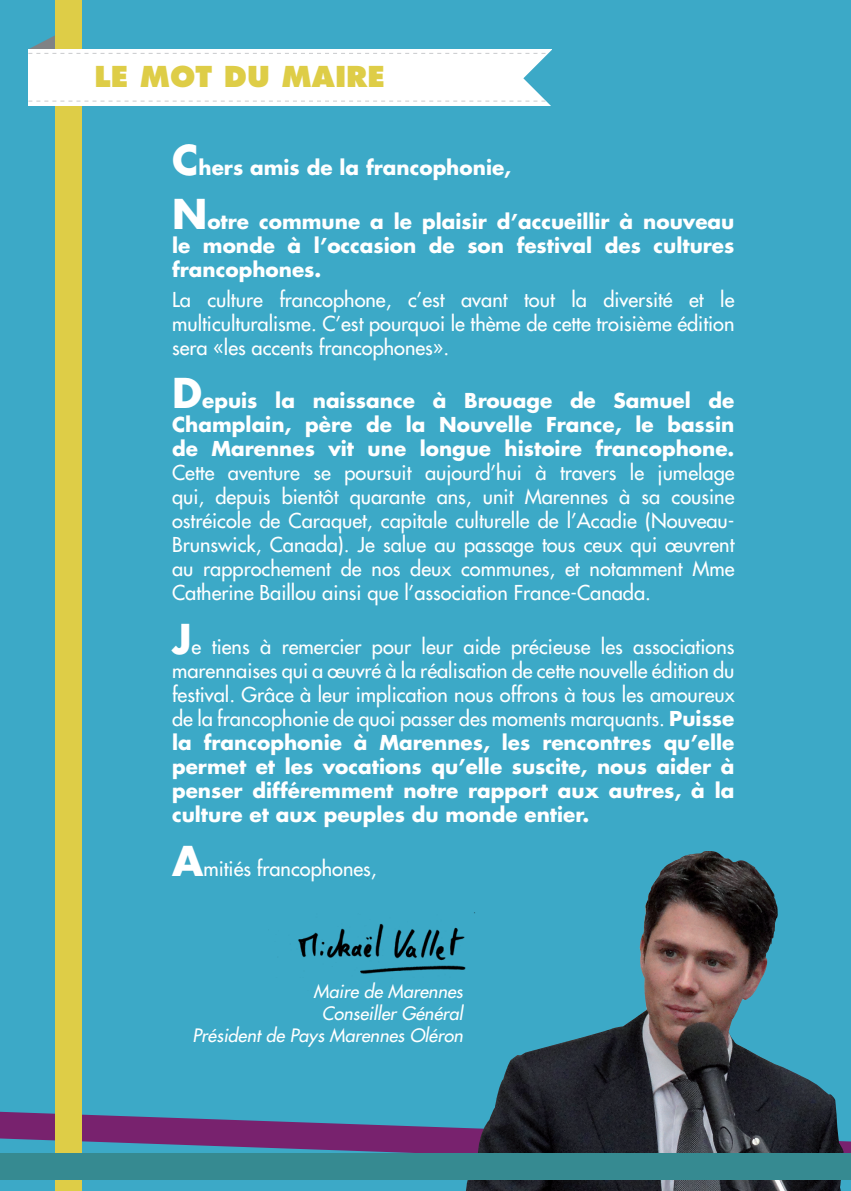
<style>
.page{position:relative;width:851px;height:1191px;background:#fff}
.page>*{position:absolute;margin:0;border:0;box-sizing:border-box;transform-origin:0 0}
.t1{font:800 28px "Futura";color:#decd47}
.t2{font:20px/24px "Futura";color:#fff;text-align:justify}
.t3{font:700 20px/24px "Futura";color:#fff;text-align:justify}
.t4{font:italic 18px/21.6px "Futura";color:#fff;text-align:right}
.s1{font-size:40px}
.s2{font-weight:700;font-size:40px}
.s3{font-weight:700}
</style>
<div class="page">
<div style="left:0;top:0;width:850px;height:1191px;background:#3ca9c7"></div>
<svg style="left:0;top:1111px;width:850px;height:42px;fill:#78226e"></svg>
<img style="left:466px;top:851px;width:377px;height:340px">
<div style="left:55px;top:0;width:27px;height:1191px;background:#decd47"></div>
<svg style="left:28px;top:35px;width:524px;height:71px"></svg>
<img style="left:298px;top:912px;width:179px;height:81px">
<div style="left:0;top:1153px;width:850px;height:26px;background:#368a91"></div>
<h1 class="t1" style="left:94px;top:59px;width:292px">LE MOT DU MAIRE</h1>
<p class="t3" style="left:172px;top:155px;width:340px"><span class="s1">C</span>hers amis de la francophonie,</p>
<p class="t3" style="left:172px;top:209px;width:563px"><span class="s1">N</span>otre commune a le plaisir d’accueillir à nouveau le monde à l’occasion de son festival des cultures francophones.</p>
<p class="t2" style="left:172px;top:287px;width:564px">La culture francophone, c’est avant tout la diversité et le multiculturalisme. C’est pourquoi le thème de cette troisième édition sera «les accents francophones».</p>
<p class="t3" style="left:172px;top:388px;width:564px"><span class="s1">D</span>epuis la naissance à Brouage de Samuel de Champlain, père de la Nouvelle France, le bassin de Marennes vit une longue histoire francophone.</p>
<p class="t2" style="left:172px;top:461px;width:564px">Cette aventure se poursuit aujourd’hui à travers le jumelage qui, depuis bientôt quarante ans, unit Marennes à sa cousine ostréicole de Caraquet, capitale culturelle de l’Acadie (Nouveau-Brunswick, Canada). Je salue au passage tous ceux qui œuvrent au rapprochement de nos deux communes, et notamment Mme Catherine Baillou ainsi que l’association France-Canada.</p>
<p class="t2" style="left:172px;top:635px;width:564px"><span class="s2">J</span>e tiens à remercier pour leur aide précieuse les associations marennaises qui a œuvré à la réalisation de cette nouvelle édition du festival. Grâce à leur implication nous offrons à tous les amoureux de la francophonie de quoi passer des moments marquants. <span class="s3">Puisse la francophonie à Marennes, les rencontres qu’elle permet et les vocations qu’elle suscite, nous aider à penser différemment notre rapport aux autres, à la culture et aux peuples du monde entier.</span></p>
<p class="t2" style="left:172px;top:856px;width:206px"><span class="s2">A</span>mitiés francophones,</p>
<p class="t4" style="left:192px;top:981px;width:272px">Maire de Marennes<br>Conseiller Général<br>Président de Pays Marennes Oléron</p>
</div>
